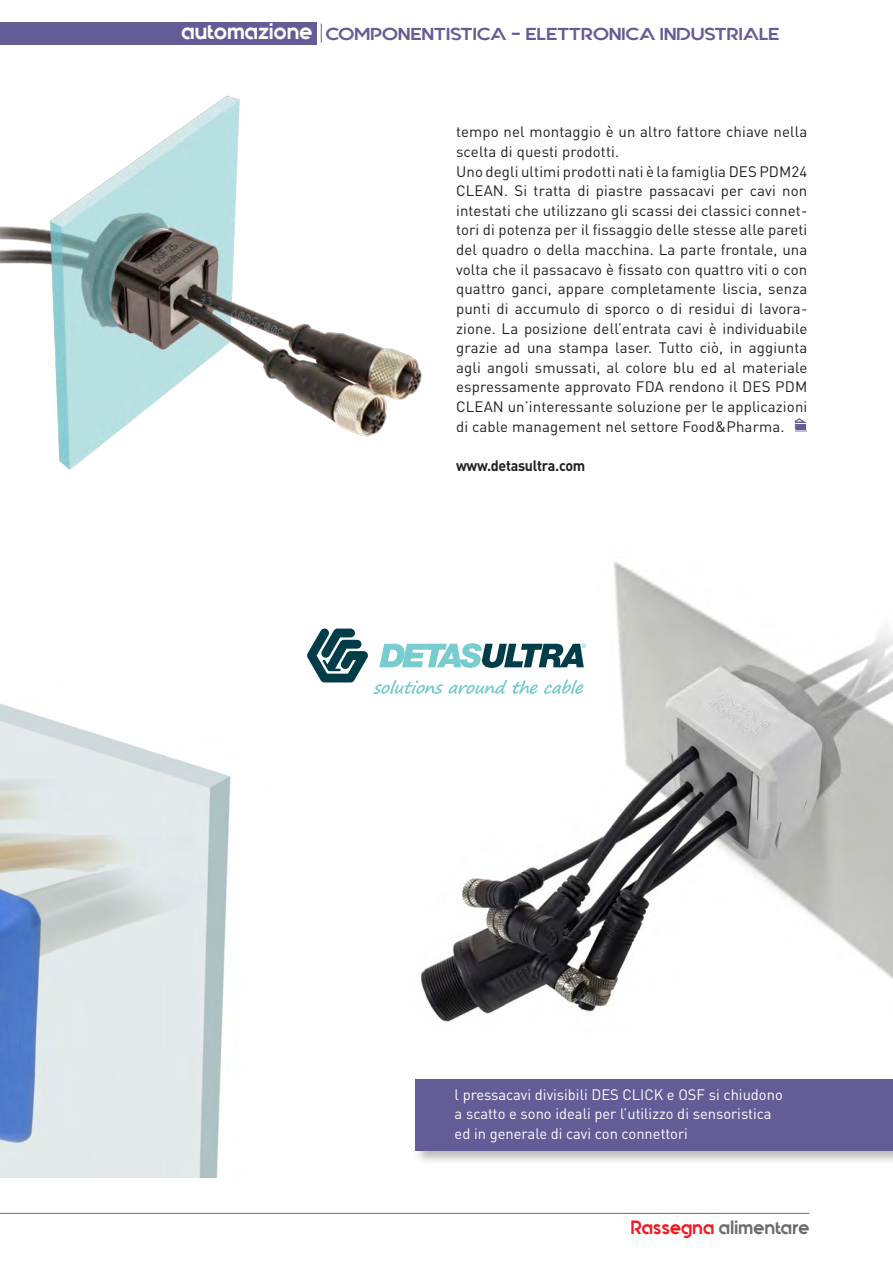
<style>
.page{position:relative;width:893px;height:1263px;background:#fff}
.page>*{position:absolute;margin:0;border:0;box-sizing:border-box;transform-origin:0 0}
.t1{font:700 22.5px "Quantify";letter-spacing:.02em;color:#fff}
.t2{font:700 19.2px "Quantify";letter-spacing:.02em;color:#6c6d70}
.t3{font:700 17.25px "Quantify";letter-spacing:.01em;color:#625d96;scale:1.18 1}
.testo{font:15px/19.6px "DIN";letter-spacing:.01em;color:#231f20}
.testo-2{font:15px/19.5px "DIN";color:#fff}
.testo-3{font:700 15px "DIN";letter-spacing:-.02em;color:#231f20;scale:.95 1}
.s1{color:#ee1d23}
</style>
<div class="page">
<svg style="left:795px;top:418px;width:12px;height:14px"></svg>
<hr style="left:0;top:1213px;width:809px;height:1px;background:#6c6d70">
<img style="left:0;top:703px;width:231px;height:474px">
<div style="left:0;top:22px;width:317px;height:22px;background:#625d96"></div>
<svg style="left:321px;top:24px;width:1px;height:19px"></svg>
<img style="left:421px;top:561px;width:472px;height:461px">
<div style="left:413px;top:1077px;width:480px;height:88px;background:#231f20;opacity:.3"></div>
<div style="left:415px;top:1079px;width:478px;height:72px;background:#625d96"></div>
<img style="left:0;top:95px;width:422px;height:375px">
<svg style="left:307px;top:628px;width:279px;height:66px"></svg>
<p class="t1" style="left:182px;top:20px;width:132px">automazione</p>
<p class="t3" style="left:326px;top:25px;width:386px">COMPONENTISTICA - ELETTRONICA INDUSTRIALE</p>
<p class="testo" style="left:456px;top:122px;width:353px">tempo nel montaggio è un altro fattore chiave nella scelta di questi prodotti.</p>
<p class="testo" style="left:456px;top:161px;width:353px;text-align:justify">Uno degli ultimi prodotti nati è la famiglia DES PDM24<br>CLEAN. Si tratta di piastre passacavi per cavi non intestati che utilizzano gli scassi dei classici connet&shy;tori di potenza per il fissaggio delle stesse alle pareti del quadro o della macchina. La parte frontale, una volta che il passacavo è fissato con quattro viti o con quattro ganci, appare completamente liscia, senza punti di accumulo di sporco o di residui di lavora&shy;zione. La posizione dell’entrata cavi è individuabile grazie ad una stampa laser. Tutto ciò, in aggiunta agli angoli smussati, al colore blu ed al materiale espressamente approvato FDA rendono il DES PDM CLEAN un’interessante soluzione per le applicazioni di cable management nel settore Food&amp;Pharma.</p>
<p class="testo-3" style="left:456px;top:456px;width:138px">www.detasultra.com</p>
<p class="testo-2" style="left:455px;top:1084px;width:330px">l pressacavi divisibili DES CLICK e OSF si chiudono a scatto e sono ideali per l’utilizzo di sensoristica ed in generale di cavi con connettori</p>
<p class="t2" style="left:631px;top:1218px;width:180px"><span class="s1">Rassegna</span> alimentare</p>
</div>
